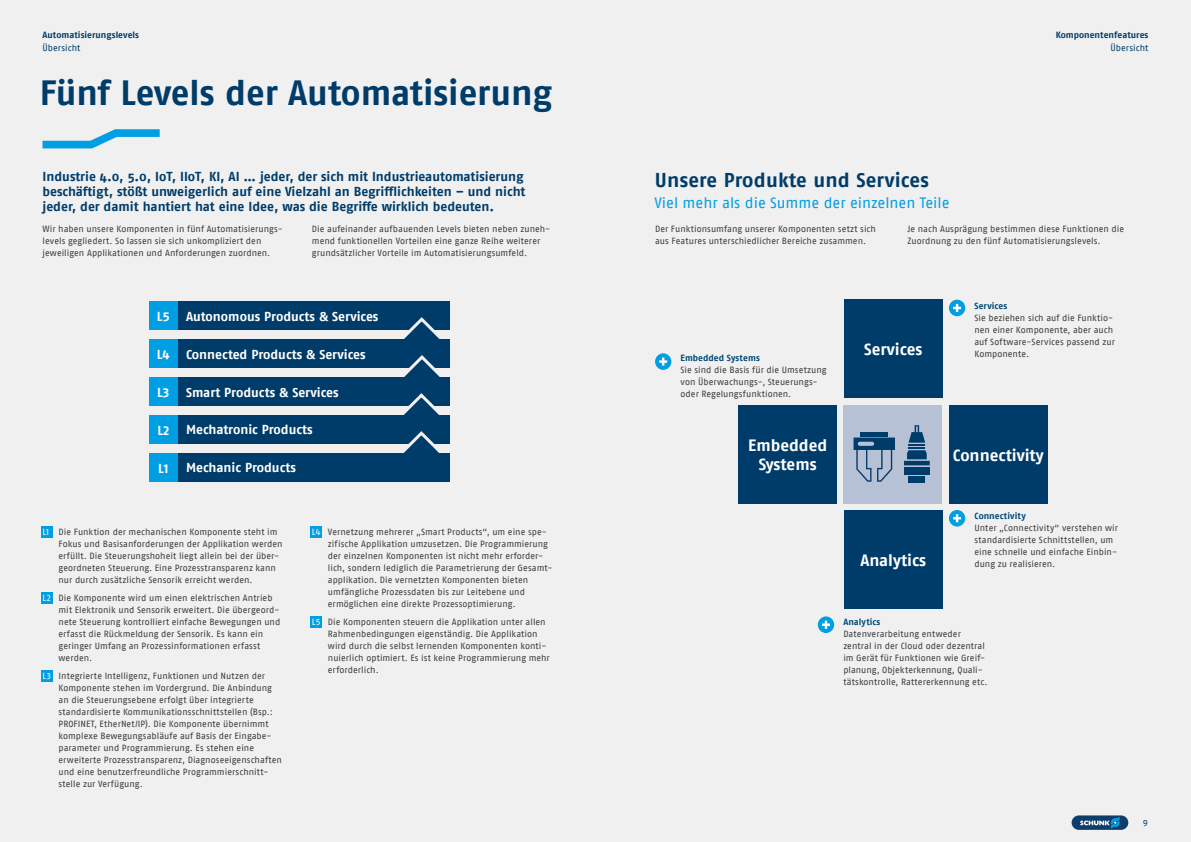
<style>
.page{position:relative;width:1191px;height:842px;background:#f0f0f0}
.page>*{position:absolute;margin:0;border:0;box-sizing:border-box;transform-origin:0 0}
.t1{font:700 35px "Fago Pro";letter-spacing:-.005em;color:#003c69}
.t2{font:700 20px "Fago Pro";letter-spacing:.005em;color:#003c69}
.t3{font:700 16.4px/19.7px "Fago Pro";color:#fff;text-align:center}
.t4{font:15px "Fago Pro";color:#009fe3}
.t5{font:700 13px/15px "Fago Pro";color:#003c69}
.t6{font:700 13px "Fago Pro";color:#fff}
.t7{font:9px/12px "Fago Pro";color:#3c3c3b}
.t8{font:700 9px "Fago Pro";letter-spacing:.01em;color:#004976}
.t9{font:700 9px "Fago Pro";letter-spacing:.005em;color:#003c69}
.t10{font:9px "Fago Pro";letter-spacing:.005em;color:#003c69}
.s1{color:#fff}
</style>
<div class="page">
<svg style="left:1071px;top:815px;width:57px;height:15px"></svg>
<svg style="left:42px;top:129px;width:118px;height:20px"></svg>
<div style="left:149px;top:301px;width:301px;height:29px;background:#003c69"></div>
<div style="left:149px;top:301px;width:28px;height:29px;background:#009fe3"></div>
<div style="left:149px;top:339px;width:301px;height:29px;background:#003c69"></div>
<div style="left:149px;top:339px;width:28px;height:29px;background:#009fe3"></div>
<div style="left:149px;top:377px;width:301px;height:28px;background:#003c69"></div>
<div style="left:149px;top:377px;width:28px;height:28px;background:#009fe3"></div>
<div style="left:149px;top:415px;width:301px;height:29px;background:#003c69"></div>
<div style="left:149px;top:415px;width:28px;height:29px;background:#009fe3"></div>
<svg style="left:397px;top:317px;width:49px;height:136px"></svg>
<div style="left:149px;top:453px;width:301px;height:29px;background:#003c69"></div>
<div style="left:149px;top:453px;width:28px;height:29px;background:#009fe3"></div>
<div style="left:844px;top:300px;width:98px;height:98px;background:#003c69"></div>
<div style="left:738px;top:405px;width:99px;height:98px;background:#003c69"></div>
<div style="left:949px;top:405px;width:98px;height:98px;background:#003c69"></div>
<div style="left:844px;top:510px;width:98px;height:98px;background:#003c69"></div>
<div style="left:818px;top:616px;width:16px;height:17px;background:#009fe3;border-radius:50%"></div>
<svg style="left:822px;top:621px;width:8px;height:8px"></svg>
<div style="left:949px;top:510px;width:16px;height:16px;background:#009fe3;border-radius:50%"></div>
<svg style="left:953px;top:514px;width:8px;height:8px"></svg>
<div style="left:949px;top:300px;width:16px;height:16px;background:#009fe3;border-radius:50%"></div>
<svg style="left:953px;top:304px;width:8px;height:8px"></svg>
<svg style="left:655px;top:353px;width:16px;height:17px"></svg>
<svg style="left:659px;top:358px;width:8px;height:8px"></svg>
<div style="left:843px;top:405px;width:99px;height:98px;background:#b6c1d6"></div>
<div style="left:41px;top:526px;width:11px;height:11px;background:#009fe3"></div>
<div style="left:310px;top:526px;width:12px;height:11px;background:#009fe3"></div>
<div style="left:41px;top:592px;width:11px;height:11px;background:#009fe3"></div>
<div style="left:310px;top:616px;width:12px;height:11px;background:#009fe3"></div>
<div style="left:41px;top:670px;width:11px;height:11px;background:#009fe3"></div>
<hr style="left:860px;top:432px;width:28px;height:4px;background:#003c69">
<svg style="left:853px;top:437px;width:42px;height:45px"></svg>
<svg style="left:904px;top:425px;width:25px;height:40px"></svg>
<div style="left:904px;top:467px;width:25px;height:7px;background:#003c69"></div>
<div style="left:908px;top:476px;width:17px;height:7px;background:#003c69"></div>
<p class="t9" style="left:43px;top:30px;width:98px">Automatisierungslevels</p>
<p class="t10" style="left:43px;top:43px;width:39px">Übersicht</p>
<h1 class="t1" style="left:40px;top:71px;width:514px">Fünf Levels der Automatisierung</h1>
<p class="t5" style="left:43px;top:169px;width:484px">Industrie 4.0, 5.0, IoT, IIoT, KI, AI … jeder, der sich mit Industrieautomatisierung beschäftigt, stößt unweigerlich auf eine Vielzahl an Begrifflichkeiten – und nicht jeder, der damit hantiert hat eine Idee, was die Begriffe wirklich bedeuten.</p>
<p class="t7" style="left:43px;top:223px;width:242px">Wir haben unsere Komponenten in fünf Automatisierungs&shy;levels gegliedert. So lassen sie sich unkompliziert den jeweiligen Applikationen und Anforderungen zuordnen.</p>
<p class="t7" style="left:312px;top:223px;width:240px">Die aufeinander aufbauenden Levels bieten neben zuneh&shy;mend funktionellen Vorteilen eine ganze Reihe weiterer grundsätzlicher Vorteile im Automatisierungsumfeld.</p>
<h3 class="t6" style="left:157px;top:308px;width:14px">L5</h3>
<h3 class="t6" style="left:186px;top:308px;width:194px">Autonomous Products &amp; Services</h3>
<h3 class="t6" style="left:157px;top:346px;width:210px">L4 Connected Products &amp; Services</h3>
<h3 class="t6" style="left:157px;top:384px;width:14px">L3</h3>
<h3 class="t6" style="left:186px;top:384px;width:154px">Smart Products &amp; Services</h3>
<h3 class="t6" style="left:157px;top:422px;width:13px">L2</h3>
<h3 class="t6" style="left:186px;top:422px;width:128px">Mechatronic Products</h3>
<h3 class="t6" style="left:158px;top:460px;width:12px">L1</h3>
<h3 class="t6" style="left:186px;top:460px;width:111px">Mechanic Products</h3>
<p class="t7" style="left:59px;top:526px;width:225px;text-indent:-16px"><span class="s1">L1</span> Die Funktion der mechanischen Komponente steht im Fokus und Basisanforderungen der Applikation werden erfüllt. Die Steuerungshoheit liegt allein bei der über&shy;geordneten Steuerung. Eine Prozesstransparenz kann nur durch zusätzliche Sensorik erreicht werden.</p>
<p class="t7" style="left:59px;top:592px;width:223px;text-indent:-16px"><span class="s1">L2</span> Die Komponente wird um einen elektrischen Antrieb mit Elektronik und Sensorik erweitert. Die übergeord&shy;nete Steuerung kontrolliert einfache Bewegungen und erfasst die Rückmeldung der Sensorik. Es kann ein geringer Umfang an Prozessinformationen erfasst werden.</p>
<p class="t7" style="left:59px;top:670px;width:225px;text-indent:-16px"><span class="s1">L3</span> Integrierte Intelligenz, Funktionen und Nutzen der Komponente stehen im Vordergrund. Die Anbindung an die Steuerungsebene erfolgt über integrierte standardisierte Kommunikationsschnittstellen (Bsp.:<br>PROFINET, EtherNet/IP). Die Komponente übernimmt komplexe Bewegungsabläufe auf Basis der Eingabe&shy;parameter und Programmierung. Es stehen eine erweiterte Prozesstransparenz, Diagnoseeigenschaften und eine benutzerfreundliche Programmierschnitt&shy;stelle zur Verfügung.</p>
<p class="t7" style="left:328px;top:526px;width:226px;text-indent:-16px"><span class="s1">L4</span> Vernetzung mehrerer „Smart Products“, um eine spe&shy;zifische Applikation umzusetzen. Die Programmierung der einzelnen Komponenten ist nicht mehr erforder&shy;lich, sondern lediglich die Parametrierung der Gesamt&shy;applikation. Die vernetzten Komponenten bieten umfängliche Prozessdaten bis zur Leitebene und ermöglichen eine direkte Prozessoptimierung.</p>
<p class="t7" style="left:328px;top:616px;width:223px;text-indent:-16px"><span class="s1">L5</span> Die Komponenten steuern die Applikation unter allen Rahmenbedingungen eigenständig. Die Applikation wird durch die selbst lernenden Komponenten konti&shy;nuierlich optimiert. Es ist keine Programmierung mehr erforderlich.</p>
<h2 class="t2" style="left:655px;top:168px;width:275px">Unsere Produkte und Services</h2>
<h3 class="t4" style="left:654px;top:194px;width:297px">Viel mehr als die Summe der einzelnen Teile</h3>
<p class="t9" style="left:1055px;top:30px;width:94px">Komponentenfeatures</p>
<p class="t10" style="left:1110px;top:43px;width:39px">Übersicht</p>
<p class="t7" style="left:655px;top:223px;width:222px">Der Funktionsumfang unserer Komponenten setzt sich aus Features unterschiedlicher Bereiche zusammen.</p>
<p class="t7" style="left:907px;top:223px;width:218px">Je nach Ausprägung bestimmen diese Funktionen die<br>Zuordnung zu den fünf Automatisierungslevels.</p>
<p class="t8" style="left:680px;top:353px;width:81px">Embedded Systems</p>
<p class="t7" style="left:680px;top:364px;width:147px">Sie sind die Basis für die Umsetzung von Überwachungs-, Steuerungs&shy;oder Regelungsfunktionen.</p>
<h3 class="t3" style="left:864px;top:340px;width:60px">Services</h3>
<p class="t8" style="left:974px;top:300px;width:34px">Services</p>
<p class="t7" style="left:974px;top:312px;width:142px">Sie beziehen sich auf die Funktio&shy;nen einer Komponente, aber auch auf Software-Services passend zur<br>Komponente.</p>
<h3 class="t3" style="left:748px;top:435px;width:80px">Embedded<br>Systems</h3>
<h3 class="t3" style="left:953px;top:445px;width:92px">Connectivity</h3>
<h3 class="t3" style="left:860px;top:550px;width:67px">Analytics</h3>
<p class="t8" style="left:974px;top:510px;width:53px">Connectivity</p>
<p class="t7" style="left:974px;top:522px;width:145px">Unter „Connectivity“ verstehen wir standardisierte Schnittstellen, um eine schnelle und einfache Einbin&shy;dung zu realisieren.</p>
<p class="t8" style="left:843px;top:617px;width:39px">Analytics</p>
<p class="t7" style="left:843px;top:628px;width:146px">Datenverarbeitung entweder zentral in der Cloud oder dezentral im Gerät für Funktionen wie Greif&shy;planung, Objekterkennung, Quali&shy;tätskontrolle, Rattererkennung etc.</p>
<p class="t10" style="left:1142px;top:817px;width:7px">9</p>
</div>
